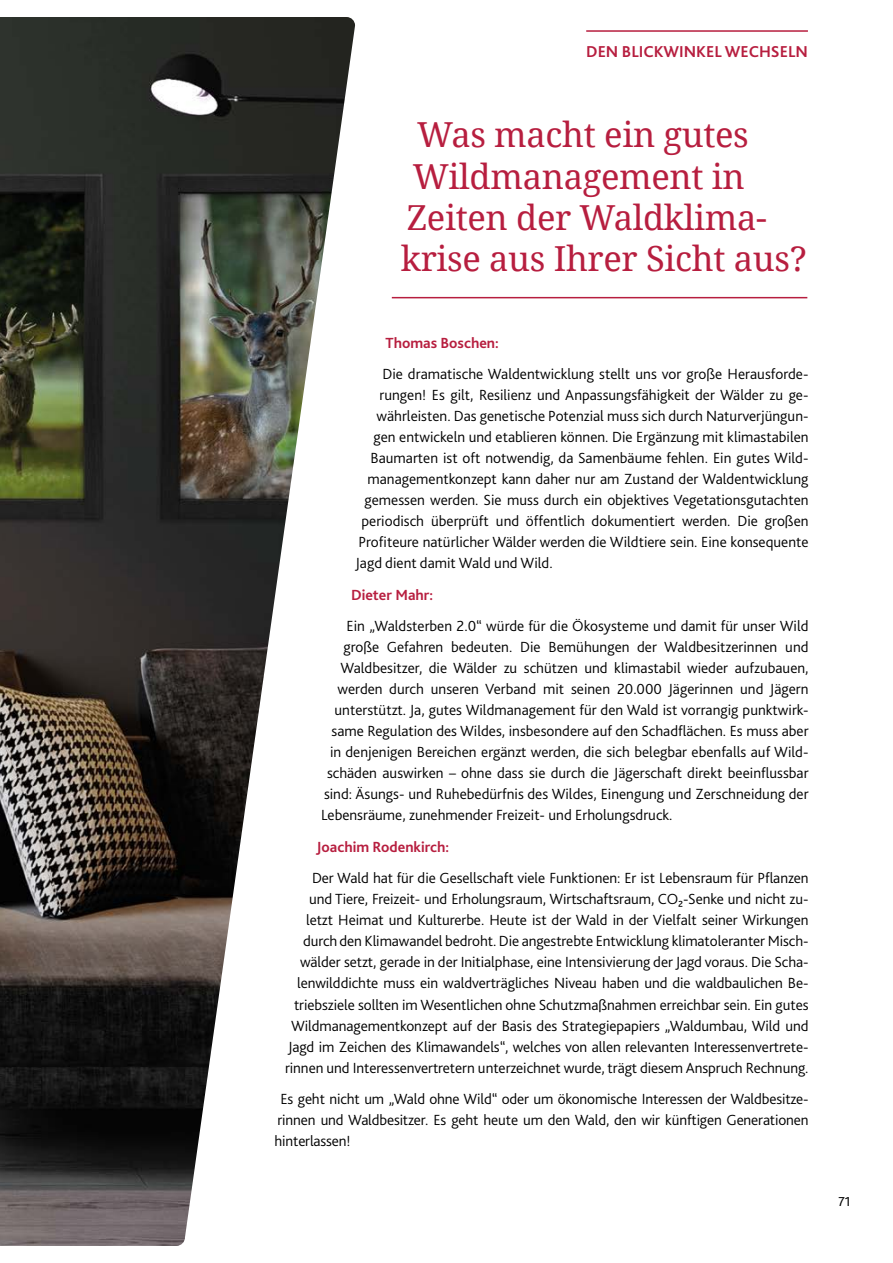
<style>
.page{position:relative;width:893px;height:1263px;background:#fff}
.page>*{position:absolute;margin:0;border:0;box-sizing:border-box;transform-origin:0 0}
.t1{font:34.5px "Noto Serif";letter-spacing:-.01em;color:#b71e3f}
.t2{font:700 16.5px "Bliss 2";color:#b71e3f}
.t3{font:300 15.3px/21px "Bliss 2";color:#000;text-align:right}
.t4{font:700 15.3px "Bliss 2";color:#b71e3f}
.t5{font:13.5px "Bliss 2";color:#000}
</style>
<div class="page">
<img style="left:0;top:17px;width:355px;height:1229px">
<hr style="left:586px;top:30px;width:222px;height:2px;background:#b71e3f">
<hr style="left:392px;top:297px;width:415px;height:1px;background:#b71e3f">
<p class="t2" style="left:586px;top:41px;width:223px">DEN BLICKWINKEL WECHSELN</p>
<h1 class="t1" style="left:417px;top:111px;width:333px">Was macht ein gutes</h1>
<h1 class="t1" style="left:413px;top:152px;width:333px">Wildmanagement in</h1>
<h1 class="t1" style="left:407px;top:194px;width:362px">Zeiten der Waldklima-</h1>
<h1 class="t1" style="left:401px;top:235px;width:408px">krise aus Ihrer Sicht aus?</h1>
<p class="t4" style="left:385px;top:333px;width:115px">Thomas Boschen:</p>
<p class="t3" style="left:382px;top:363px;width:428px">Die dramatische Waldentwicklung stellt uns vor große Herausforde-</p>
<p class="t3" style="left:379px;top:384px;width:430px">rungen! Es gilt, Resilienz und Anpassungsfähigkeit der Wälder zu ge-</p>
<p class="t3" style="left:376px;top:405px;width:434px">währleisten. Das genetische Potenzial muss sich durch Naturverjüngun-</p>
<p class="t3" style="left:373px;top:426px;width:437px">gen entwickeln und etablieren können. Die Ergänzung mit klimastabilen</p>
<p class="t3" style="left:370px;top:447px;width:440px">Baumarten ist oft notwendig, da Samenbäume fehlen. Ein gutes Wild-</p>
<p class="t3" style="left:367px;top:468px;width:443px">managementkonzept kann daher nur am Zustand der Waldentwicklung</p>
<p class="t3" style="left:365px;top:489px;width:446px">gemessen werden. Sie muss durch ein objektives Vegetationsgutachten</p>
<p class="t3" style="left:362px;top:510px;width:449px">periodisch überprüft und öffentlich dokumentiert werden. Die großen</p>
<p class="t3" style="left:359px;top:531px;width:452px">Profiteure natürlicher Wälder werden die Wildtiere sein. Eine konsequente</p>
<p class="t3" style="left:356px;top:552px;width:199px">Jagd dient damit Wald und Wild.</p>
<p class="t4" style="left:351px;top:585px;width:84px">Dieter Mahr:</p>
<p class="t3" style="left:346px;top:615px;width:464px">Ein „Waldsterben 2.0“ würde für die Ökosysteme und damit für unser Wild</p>
<p class="t3" style="left:343px;top:636px;width:467px">große Gefahren bedeuten. Die Bemühungen der Waldbesitzerinnen und</p>
<p class="t3" style="left:341px;top:657px;width:470px">Waldbesitzer, die Wälder zu schützen und klimastabil wieder aufzubauen,</p>
<p class="t3" style="left:338px;top:678px;width:473px">werden durch unseren Verband mit seinen 20.000 Jägerinnen und Jägern</p>
<p class="t3" style="left:335px;top:699px;width:475px">unterstützt. Ja, gutes Wildmanagement für den Wald ist vorrangig punktwirk-</p>
<p class="t3" style="left:332px;top:720px;width:479px">same Regulation des Wildes, insbesondere auf den Schadflächen. Es muss aber</p>
<p class="t3" style="left:330px;top:741px;width:480px">in denjenigen Bereichen ergänzt werden, die sich belegbar ebenfalls auf Wild-</p>
<p class="t3" style="left:327px;top:762px;width:483px">schäden auswirken – ohne dass sie durch die Jägerschaft direkt beeinflussbar</p>
<p class="t3" style="left:324px;top:783px;width:486px">sind: Äsungs- und Ruhebedürfnis des Wildes, Einengung und Zerschneidung der</p>
<p class="t3" style="left:321px;top:804px;width:353px">Lebensräume, zunehmender Freizeit- und Erholungsdruck.</p>
<p class="t4" style="left:317px;top:837px;width:134px">Joachim Rodenkirch:</p>
<p class="t3" style="left:285px;top:867px;width:525px">Der Wald hat für die Gesellschaft viele Funktionen: Er ist Lebensraum für Pflanzen und Tiere, Freizeit- und Erholungsraum, Wirtschaftsraum, CO₂-Senke und nicht zu&shy;letzt Heimat und Kulturerbe. Heute ist der Wald in der Vielfalt seiner Wirkungen durch den Klimawandel bedroht. Die angestrebte Entwicklung klimatoleranter Misch&shy;wälder setzt, gerade in der Initialphase, eine Intensivierung der Jagd voraus. Die Scha&shy;lenwilddichte muss ein waldverträgliches Niveau haben und die waldbaulichen Be&shy;triebsziele sollten im Wesentlichen ohne Schutzmaßnahmen erreichbar sein. Ein gutes Wildmanagementkonzept auf der Basis des Strategiepapiers „Waldumbau, Wild und Jagd im Zeichen des Klimawandels“, welches von allen relevanten Interessenvertrete&shy;rinnen und Interessenvertretern unterzeichnet wurde, trägt diesem Anspruch Rechnung.</p>
<p class="t3" style="left:275px;top:1088px;width:536px;text-align:justify;text-indent:6px">Es geht nicht um „Wald ohne Wild“ oder um ökonomische Interessen der Waldbesitze&shy;rinnen und Waldbesitzer. Es geht heute um den Wald, den wir künftigen Generationen hinterlassen!</p>
<p class="t5" style="left:838px;top:1193px;width:14px">71</p>
</div>
